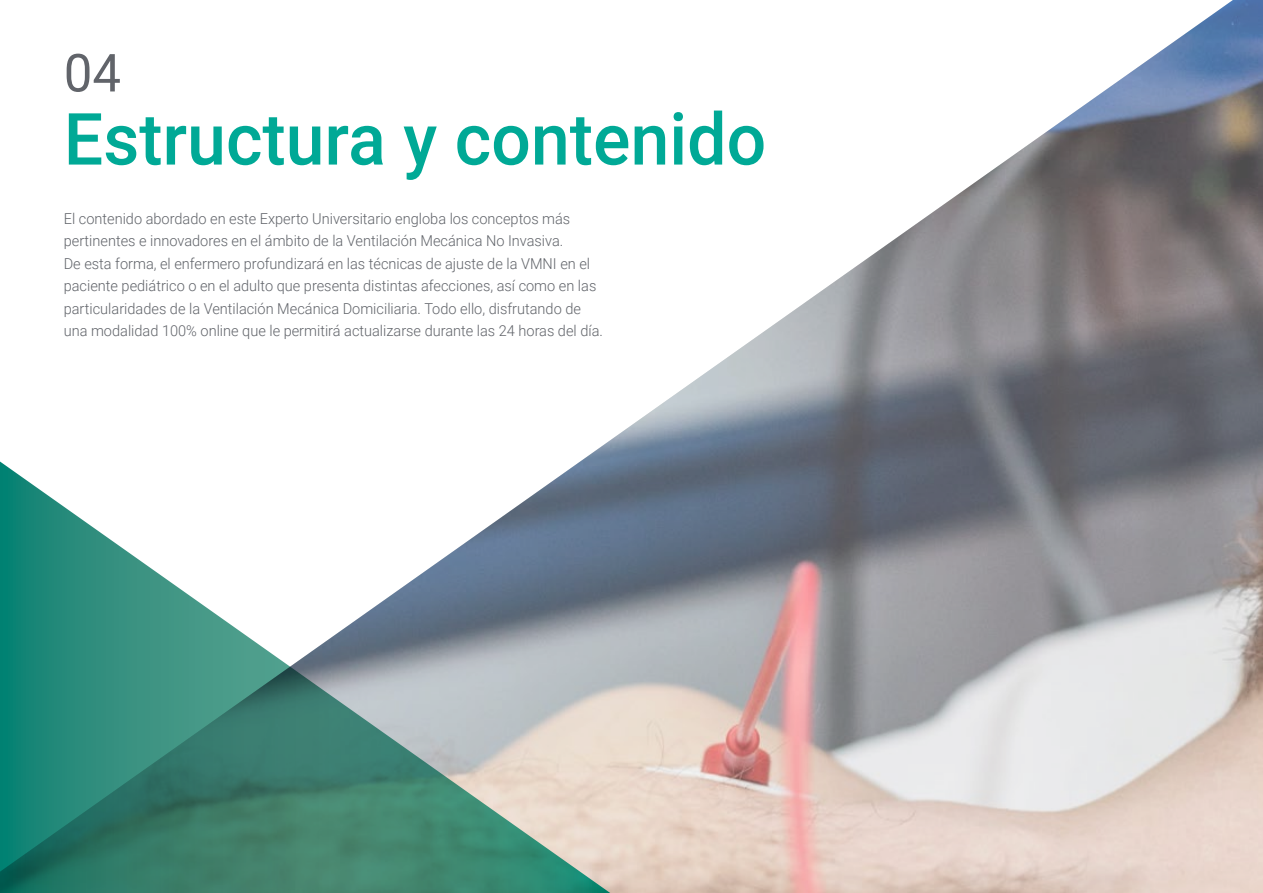
<style>
.page{position:relative;width:1263px;height:893px;background:#fff}
.page>*{position:absolute;margin:0;border:0;box-sizing:border-box;transform-origin:0 0}
.t1{font:500 72px "Roboto";color:#00a996}
.t2{font:52.5px "Roboto";color:#61646a}
.t3{font:300 15px/22.5px "Roboto";color:#61646a}
</style>
<div class="page">
<img style="left:602px;top:0;width:661px;height:893px">
<svg style="left:0;top:446px;width:640px;height:447px"></svg>
<h2 class="t2" style="left:64px;top:36px;width:59px">04</h2>
<h1 class="t1" style="left:64px;top:89px;width:704px">Estructura y contenido</h1>
<p class="t3" style="left:64px;top:207px;width:541px">El contenido abordado en este Experto Universitario engloba los conceptos más pertinentes e innovadores en el ámbito de la Ventilación Mecánica No Invasiva.<br>De esta forma, el enfermero profundizará en las técnicas de ajuste de la VMNI en el paciente pediátrico o en el adulto que presenta distintas afecciones, así como en las particularidades de la Ventilación Mecánica Domiciliaria. Todo ello, disfrutando de una modalidad 100% online que le permitirá actualizarse durante las 24 horas del día.</p>
</div>
